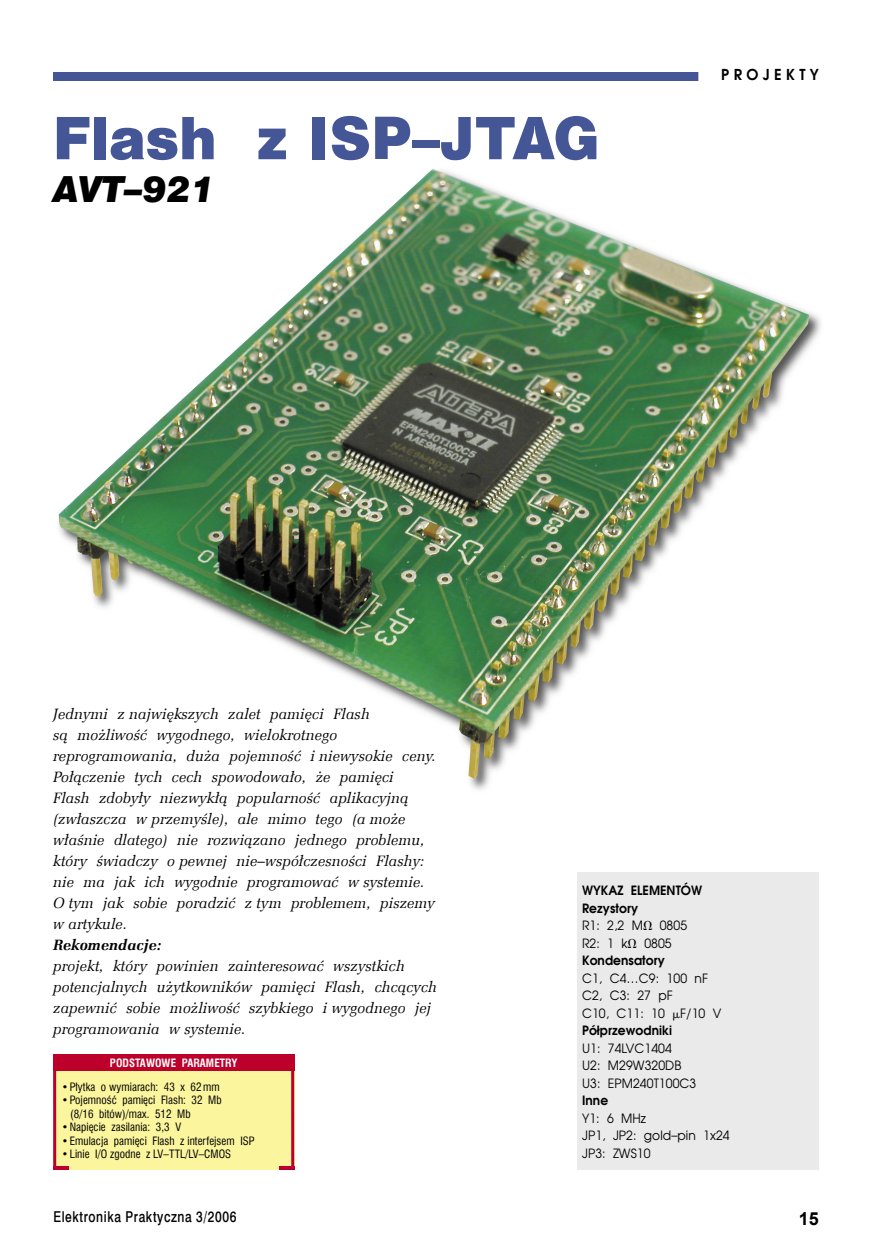
<style>
.page{position:relative;width:872px;height:1255px;background:#fff}
.page>*{position:absolute;margin:0;border:0;box-sizing:border-box;transform-origin:0 0}
.t1{font:54px "Swis 721 Blk 2 EU";letter-spacing:.005em;color:#455696}
.t2{font:italic 36px "Swis 721 Blk EU";letter-spacing:.005em;color:#000}
.t3{font:700 18px "Arial";color:#000}
.t4{font:italic 15px/21px "Zapf Ellipt EU";letter-spacing:.005em;color:#000}
.t5{font:15px "Swis 721 Md EU";letter-spacing:.05em;color:#000;scale:.8 1}
.t6{font:700 15px "Avalon";letter-spacing:.005em;color:#000;scale:.96 1}
.t7{font:italic 700 15px "Zapf Ellipt EU";letter-spacing:.005em;color:#000}
.t8{font:700 15px "Avalon";letter-spacing:.305em;color:#000;scale:.96 1}
.t9{font:12.75px/17.4px "Avalon";letter-spacing:.005em;color:#000;scale:.96 1}
.t10{font:700 12.75px/17.5px "Avalon";letter-spacing:.005em;color:#000;scale:.96 1}
.t11{font:11.25px/13.5px "Swis 721 Cn EU";letter-spacing:.005em;color:#000}
.t12{font:700 11.25px "Swis 721 Cn EU";letter-spacing:.005em;color:#fff}
.s1{font-weight:400}
.s2{font-family:"Math With Greek";font-weight:400}
.s3{font-family:"Math With Greek"}
.s4{font-weight:700}
</style>
<div class="page">
<div style="left:53px;top:1070px;width:241px;height:99px;background:#fbf59e"></div>
<hr style="left:53px;top:1054px;width:3px;height:115px;background:#bd002b">
<hr style="left:53px;top:1166px;width:15px;height:3px;background:#bd002b">
<hr style="left:279px;top:1166px;width:15px;height:3px;background:#bd002b">
<hr style="left:291px;top:1054px;width:3px;height:115px;background:#bd002b">
<div style="left:53px;top:1054px;width:241px;height:16px;background:#bd002b"></div>
<img style="left:59px;top:169px;width:750px;height:609px">
<div style="left:578px;top:872px;width:240px;height:297px;background:#eaeaea"></div>
<div style="left:53px;top:72px;width:645px;height:9px;background:#455696"></div>
<h1 class="t1" style="left:53px;top:101px;width:547px">Flash z ISP–JTAG</h1>
<h2 class="t2" style="left:53px;top:167px;width:163px">AVT–921</h2>
<p class="t6" style="left:702px;top:65px;width:123px">Flash z ISP–JTAG</p>
<p class="t8" style="left:721px;top:65px;width:103px">PROJEKTY</p>
<p class="t4" style="left:53px;top:703px;width:384px">Jednymi z największych zalet pamięci Flash<br>są możliwość wygodnego, wielokrotnego reprogramowania, duża pojemność i niewysokie ceny.<br>Połączenie tych cech spowodowało, że pamięci<br>Flash zdobyły niezwykłą popularność aplikacyjną (zwłaszcza w przemyśle), ale mimo tego (a może właśnie dlatego) nie rozwiązano jednego problemu, który świadczy o pewnej nie–współczesności Flashy: nie ma jak ich wygodnie programować w systemie.<br>O tym jak sobie poradzić z tym problemem, piszemy w artykule.</p>
<p class="t7" style="left:53px;top:935px;width:109px">Rekomendacje:</p>
<p class="t4" style="left:53px;top:955px;width:385px">projekt, który powinien zainteresować wszystkich potencjalnych użytkowników pamięci Flash, chcących zapewnić sobie możliwość szybkiego i wygodnego jej programowania w systemie.</p>
<p class="t12" style="left:110px;top:1055px;width:129px">PODSTAWOWE PARAMETRY</p>
<p class="t11" style="left:62px;top:1079px;width:159px">• Płytka o wymiarach: 43 x 62 mm</p>
<p class="t11" style="left:70px;top:1093px;width:153px;text-indent:-9px">• Pojemność pamięci Flash: 32 Mb (8/16 bitów)/max. 512 Mb</p>
<p class="t11" style="left:62px;top:1120px;width:121px">• Napięcie zasilania: 3,3 V</p>
<p class="t11" style="left:62px;top:1133px;width:194px">• Emulacja pamięci Flash z interfejsem ISP</p>
<p class="t11" style="left:62px;top:1147px;width:171px">• Linie I/O zgodne z LV–TTL/LV–CMOS</p>
<p class="t10" style="left:582px;top:881px;width:127px">WYKAZ ELEMENTÓW<br>Rezystory<br><span class="s1">R1: 2,2 M</span><span class="s2">V</span> <span class="s1">0805<br>R2: 1 k</span><span class="s2">V</span> <span class="s1">0805<br></span>Kondensatory</p>
<p class="t9" style="left:582px;top:969px;width:146px">C1, C4…C9: 100 nF<br>C2, C3: 27 pF<br>C10, C11: 10 <span class="s3">m</span>F/10 V<br><span class="s4">Półprzewodniki</span></p>
<p class="t9" style="left:582px;top:1039px;width:121px">U1: 74LVC1404<br>U2: M29W320DB<br>U3: EPM240T100C3</p>
<p class="t10" style="left:582px;top:1091px;width:29px">Inne</p>
<p class="t9" style="left:582px;top:1108px;width:155px">Y1: 6 MHz<br>JP1, JP2: gold–pin 1x24<br>JP3: ZWS10</p>
<p class="t5" style="left:53px;top:1207px;width:230px">Elektronika Praktyczna 3/2006</p>
<p class="t3" style="left:798px;top:1206px;width:22px">15</p>
</div>
